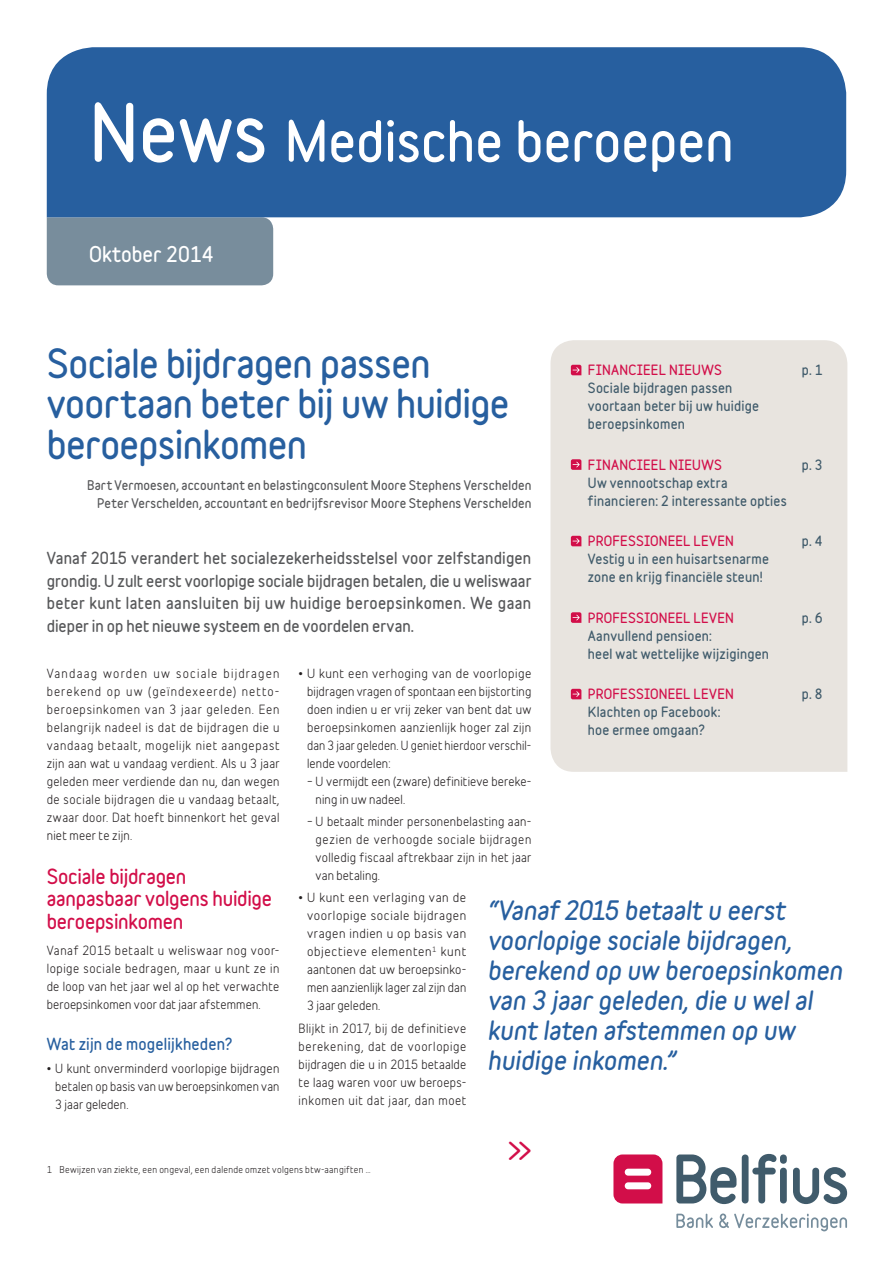
<style>
.page{position:relative;width:893px;height:1263px;background:#fff}
.page>*{position:absolute;margin:0;border:0;box-sizing:border-box;transform-origin:0 0}
.t1{font:700 51px "Belfius Normal";color:#fff}
.Titel1{font:700 36px/40.5px "Belfius Normal";letter-spacing:-.015em;color:#275f9f}
.Highlight{font:italic 700 24px/30px "Belfius Normal";color:#275f9f}
.t2{font:700 24px "Belfius Normal";color:#d20e49}
.t3{font:700 19.5px "Belfius Normal";color:#fff}
.Titel2{font:700 18.75px/22.5px "Belfius Normal";letter-spacing:-.01em;color:#d20e49}
.Inleiding{font:700 15px/22.5px "Belfius Alternative";color:#57585a;text-align:justify}
.Titel3{font:700 15px "Belfius Alternative";letter-spacing:.01em;color:#275f9f}
.Inhoudstafel__Titel2{font:700 12.75px/18px "Belfius Alternative";letter-spacing:.02em;color:#405b6b}
.Inhoudstafel__titel1{font:700 12.75px "Belfius Normal";letter-spacing:.015em;color:#d20e49}
.Inhoudstafel__titel1-2{font:700 12.75px "Belfius Alternative";color:#405b6b}
.Lopende{font:12px/18px "Belfius Alternative";letter-spacing:.015em;color:#231f20;text-align:justify}
.redacteur{font:700 12px/18px "Belfius Normal";letter-spacing:.01em;color:#57585a;text-align:right}
.Voetnoot{font:9px "Belfius Alternative";letter-spacing:.035em;color:#231f20}
.s1{font-size:72px}
</style>
<div class="page">
<svg style="left:676px;top:1214px;width:37px;height:14px"></svg>
<svg style="left:719px;top:1213px;width:128px;height:18px"></svg>
<svg style="left:613px;top:1154px;width:49px;height:49px;background:#d41d54"></svg>
<div style="left:625px;top:1169px;width:26px;height:6px;background:#fff;border-radius:3px"></div>
<div style="left:625px;top:1182px;width:26px;height:7px;background:#fff;border-radius:3px"></div>
<svg style="left:676px;top:1154px;width:60px;height:50px"></svg>
<div style="left:742px;top:1154px;width:6px;height:49px;background:#405b6b;border-radius:3px"></div>
<svg style="left:752px;top:1154px;width:35px;height:49px"></svg>
<svg style="left:793px;top:1167px;width:54px;height:37px"></svg>
<div style="left:47px;top:217px;width:226px;height:68px;background:#788d9c"></div>
<div style="left:550px;top:340px;width:297px;height:432px;background:#e8e4df"></div>
<svg style="left:571px;top:365px;width:10px;height:10px"></svg>
<svg style="left:571px;top:459px;width:10px;height:11px"></svg>
<svg style="left:571px;top:536px;width:10px;height:10px"></svg>
<svg style="left:571px;top:612px;width:10px;height:11px"></svg>
<svg style="left:571px;top:689px;width:10px;height:10px"></svg>
<div style="left:47px;top:47px;width:799px;height:170px;background:#275f9f"></div>
<h1 class="t1" style="left:89px;top:102px;width:646px"><span class="s1">News</span> Medische beroepen</h1>
<h3 class="t3" style="left:89px;top:239px;width:126px">Oktober 2014</h3>
<p class="Titel1" style="left:47px;top:342px;width:464px">Sociale bijdragen passen voortaan beter bij uw huidige beroepsinkomen</p>
<p class="redacteur" style="left:87px;top:476px;width:446px">Bart Vermoesen, accountant en belastingconsulent Moore Stephens Verschelden<br>Peter Verschelden, accountant en bedrijfsrevisor Moore Stephens Verschelden</p>
<p class="Inhoudstafel__titel1" style="left:588px;top:360px;width:136px">FINANCIEEL NIEUWS</p>
<p class="Inhoudstafel__titel1-2" style="left:802px;top:360px;width:22px">p. 1</p>
<p class="Inhoudstafel__Titel2" style="left:588px;top:379px;width:173px">Sociale bijdragen passen voortaan beter bij uw huidige beroepsinkomen</p>
<p class="Inhoudstafel__titel1" style="left:588px;top:455px;width:136px">FINANCIEEL NIEUWS</p>
<p class="Inhoudstafel__titel1-2" style="left:802px;top:455px;width:22px">p. 3</p>
<p class="Inhoudstafel__Titel2" style="left:588px;top:473px;width:200px">Uw vennootschap extra financieren: 2 interessante opties</p>
<p class="Inhoudstafel__titel1" style="left:588px;top:531px;width:147px">PROFESSIONEEL LEVEN</p>
<p class="Inhoudstafel__titel1-2" style="left:802px;top:531px;width:22px">p. 4</p>
<p class="Inhoudstafel__Titel2" style="left:588px;top:550px;width:183px">Vestig u in een huisartsenarme zone en krijg financiële steun!</p>
<p class="Inhoudstafel__titel1" style="left:588px;top:608px;width:147px">PROFESSIONEEL LEVEN</p>
<p class="Inhoudstafel__titel1-2" style="left:802px;top:608px;width:22px">p. 6</p>
<p class="Inhoudstafel__Titel2" style="left:588px;top:626px;width:183px">Aanvullend pensioen:<br>heel wat wettelijke wijzigingen</p>
<p class="Inhoudstafel__titel1" style="left:588px;top:684px;width:147px">PROFESSIONEEL LEVEN</p>
<p class="Inhoudstafel__titel1-2" style="left:802px;top:684px;width:22px">p. 8</p>
<p class="Inhoudstafel__Titel2" style="left:588px;top:703px;width:134px">Klachten op Facebook: hoe ermee omgaan?</p>
<p class="Inleiding" style="left:47px;top:547px;width:486px">Vanaf 2015 verandert het socialezekerheidsstelsel voor zelfstandigen grondig. U zult eerst voorlopige sociale bijdragen betalen, die u weliswaar beter kunt laten aansluiten bij uw huidige beroepsinkomen. We gaan dieper in op het nieuwe systeem en de voordelen ervan.</p>
<p class="Lopende" style="left:47px;top:663px;width:234px">Vandaag worden uw sociale bijdragen berekend op uw (geïndexeerde) netto&shy;beroepsinkomen van 3 jaar geleden. Een belangrijk nadeel is dat de bijdragen die u vandaag betaalt, mogelijk niet aangepast zijn aan wat u vandaag verdient. Als u 3 jaar geleden meer verdiende dan nu, dan wegen de sociale bijdragen die u vandaag betaalt, zwaar door. Dat hoeft binnenkort het geval niet meer te zijn.</p>
<p class="Titel2" style="left:47px;top:864px;width:227px">Sociale bijdragen aanpasbaar volgens huidige beroepsinkomen</p>
<p class="Lopende" style="left:47px;top:940px;width:234px">Vanaf 2015 betaalt u weliswaar nog voor&shy;lopige sociale bedragen, maar u kunt ze in de loop van het jaar wel al op het verwachte beroepsinkomen voor dat jaar afstemmen.</p>
<p class="Titel3" style="left:47px;top:1033px;width:187px">Wat zijn de mogelijkheden?</p>
<p class="Lopende" style="left:55px;top:1058px;width:226px;text-indent:-9px">• U kunt onverminderd voorlopige bijdragen betalen op basis van uw beroepsinkomen van 3 jaar geleden.</p>
<p class="Lopende" style="left:307px;top:663px;width:226px;text-indent:-9px">• U kunt een verhoging van de voorlopige bijdragen vragen of spontaan een bijstorting doen indien u er vrij zeker van bent dat uw beroepsinkomen aanzienlijk hoger zal zijn dan 3 jaar geleden. U geniet hierdoor verschil&shy;lende voordelen:</p>
<p class="Lopende" style="left:316px;top:771px;width:217px;text-indent:-9px">– U vermijdt een (zware) definitieve bereke&shy;ning in uw nadeel.</p>
<p class="Lopende" style="left:316px;top:811px;width:217px;text-indent:-9px">– U betaalt minder personenbelasting aan&shy;gezien de verhoogde sociale bijdragen volledig fiscaal aftrekbaar zijn in het jaar van betaling.</p>
<p class="Lopende" style="left:307px;top:887px;width:161px;text-indent:-9px">• U kunt een verlaging van de voorlopige sociale bijdragen vragen indien u op basis van objectieve elementen<sup>1</sup> kunt aantonen dat uw beroepsinko&shy;men aanzienlijk lager zal zijn dan 3 jaar geleden.</p>
<p class="Lopende" style="left:299px;top:1018px;width:169px">Blijkt in 2017, bij de definitieve berekening, dat de voorlopige bijdragen die u in 2015 betaalde te laag waren voor uw beroeps&shy;inkomen uit dat jaar, dan moet</p>
<p class="Highlight" style="left:488px;top:895px;width:356px">“Vanaf 2015 betaalt u eerst voorlopige sociale bijdragen, berekend op uw beroepsinkomen van 3 jaar geleden, die u wel al kunt laten afstemmen op uw huidige inkomen.”</p>
<p class="Voetnoot" style="left:47px;top:1162px;width:325px">1 Bewijzen van ziekte, een ongeval, een dalende omzet volgens btw-aangiften …</p>
<p class="t2" style="left:508px;top:1132px;width:25px">&gt;&gt;</p>
</div>
